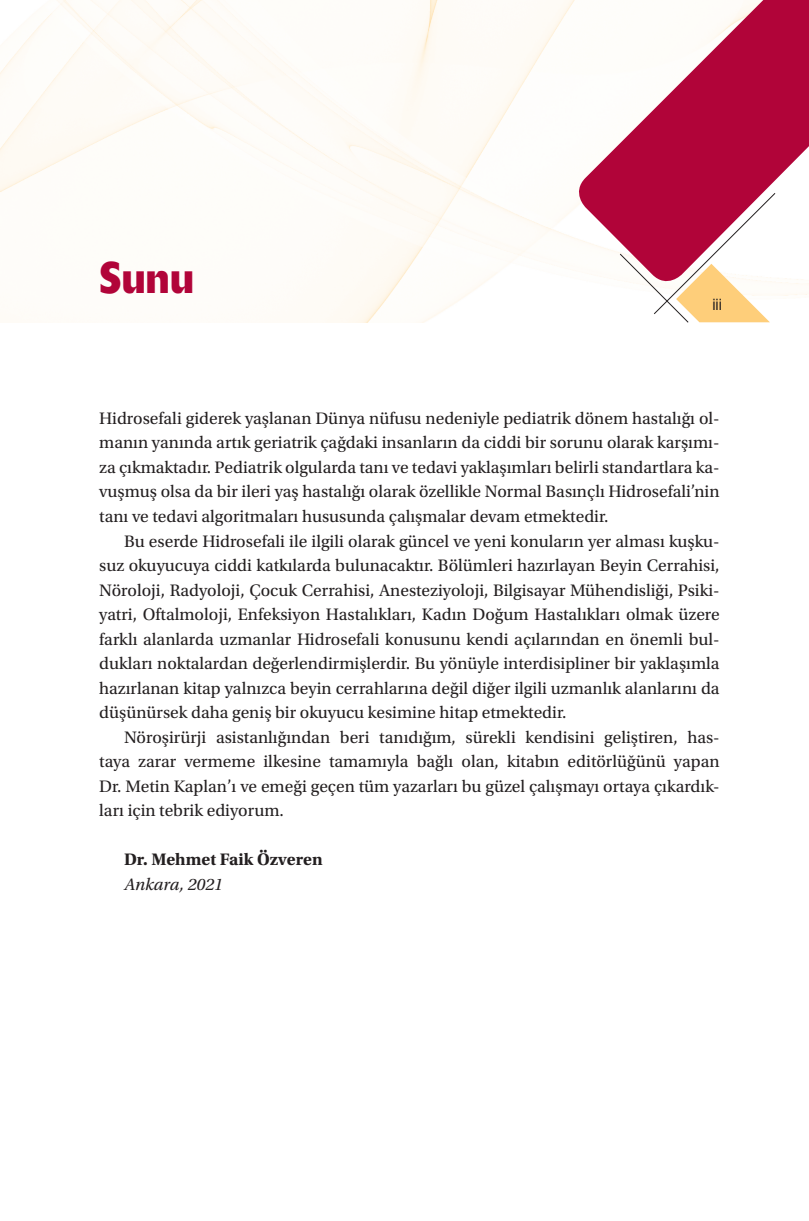
<style>
.page{position:relative;width:809px;height:1221px;background:#fff}
.page>*{position:absolute;margin:0;border:0;box-sizing:border-box;transform-origin:0 0}
.t1{font:700 43.75px "Delta";color:#b10439;scale:.9 1}
.t2{font:17.5px/24.5px "Utopia Std";color:#231f20;text-align:justify}
.t3{font:700 17.5px "Utopia Std";color:#231f20}
.t4{font:italic 17.5px "Utopia Std";color:#231f20}
.t5{font:15.75px "Helvetica 57 Cn";color:#231f20}
</style>
<div class="page">
<img style="left:0;top:0;width:809px;height:322px">
<svg style="left:570px;top:0;width:239px;height:289px;fill:#b10439"></svg>
<svg style="left:619px;top:192px;width:157px;height:131px"></svg>
<h1 class="t1" style="left:99px;top:250px;width:107px">Sunu</h1>
<p class="t5" style="left:712px;top:295px;width:11px">iii</p>
<p class="t2" style="left:99px;top:406px;width:622px">Hidrosefali giderek yaşlanan Dünya nüfusu nedeniyle pediatrik dönem hastalığı ol&shy;manın yanında artık geriatrik çağdaki insanların da ciddi bir sorunu olarak karşımı&shy;za çıkmaktadır. Pediatrik olgularda tanı ve tedavi yaklaşımları belirli standartlara ka&shy;vuşmuş olsa da bir ileri yaş hastalığı olarak özellikle Normal Basınçlı Hidrosefali’nin tanı ve tedavi algoritmaları hususunda çalışmalar devam etmektedir.</p>
<p class="t2" style="left:99px;top:529px;width:622px;text-indent:25px">Bu eserde Hidrosefali ile ilgili olarak güncel ve yeni konuların yer alması kuşku&shy;suz okuyucuya ciddi katkılarda bulunacaktır. Bölümleri hazırlayan Beyin Cerrahisi, Nöroloji, Radyoloji, Çocuk Cerrahisi, Anesteziyoloji, Bilgisayar Mühendisliği, Psiki&shy;yatri, Oftalmoloji, Enfeksiyon Hastalıkları, Kadın Doğum Hastalıkları olmak üzere farklı alanlarda uzmanlar Hidrosefali konusunu kendi açılarından en önemli bul&shy;dukları noktalardan değerlendirmişlerdir. Bu yönüyle interdisipliner bir yaklaşımla hazırlanan kitap yalnızca beyin cerrahlarına değil diğer ilgili uzmanlık alanlarını da düşünürsek daha geniş bir okuyucu kesimine hitap etmektedir.</p>
<p class="t2" style="left:99px;top:725px;width:622px;text-indent:25px">Nöroşirürji asistanlığından beri tanıdığım, sürekli kendisini geliştiren, has&shy;taya zarar vermeme ilkesine tamamıyla bağlı olan, kitabın editörlüğünü yapan Dr. Metin Kaplan’ı ve emeği geçen tüm yazarları bu güzel çalışmayı ortaya çıkardık&shy;ları için tebrik ediyorum.</p>
<p class="t3" style="left:124px;top:849px;width:200px">Dr. Mehmet Faik Özveren</p>
<p class="t4" style="left:124px;top:874px;width:100px">Ankara, 2021</p>
</div>
